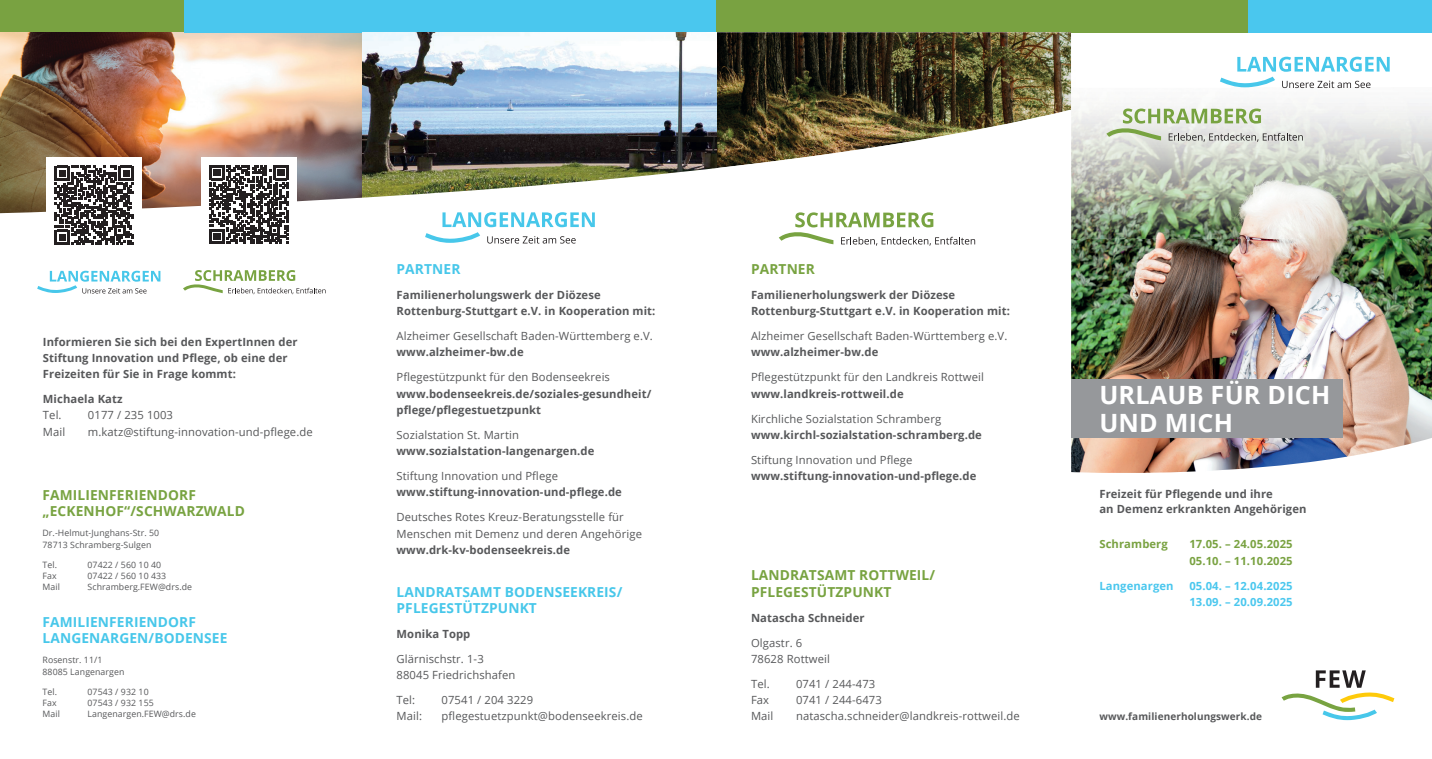
<style>
.page{position:relative;width:1432px;height:759px;background:#fff}
.page>*{position:absolute;margin:0;border:0;box-sizing:border-box;transform-origin:0 0}
.t1{font:700 25.12px/28.1px "Open Sans";letter-spacing:.01em;color:#fff}
.t2{font:700 13.75px/16.2px "Open Sans";letter-spacing:.01em;color:#47c7ea}
.t3{font:700 13.75px/16.2px "Open Sans";letter-spacing:.01em;color:#78a341}
.t4{font:700 11.25px/16.2px "Open Sans";letter-spacing:.01em;color:#57585a}
.t5{font:11.25px/16.2px "Open Sans";letter-spacing:.01em;color:#57585a}
.t6{font:700 11.25px/16.2px "Open Sans";letter-spacing:.01em;color:#4ac7ee}
.t7{font:700 11.25px/16.2px "Open Sans";letter-spacing:.01em;color:#79a241}
.t8{font:700 10px "Open Sans";letter-spacing:.01em;color:#57585a}
.t9{font:8.75px/11.2px "Open Sans";letter-spacing:.01em;color:#57585a}
</style>
<div class="page">
<img style="left:716px;top:32px;width:355px;height:77px">
<img style="left:361px;top:32px;width:355px;height:77px">
<img style="left:0;top:32px;width:361px;height:77px">
<img style="left:0;top:109px;width:1071px;height:186px">
<div style="left:716px;top:0;width:358px;height:32px;background:#79a241"></div>
<svg style="left:425px;top:212px;width:170px;height:31px"></svg>
<svg style="left:37px;top:270px;width:123px;height:23px"></svg>
<svg style="left:779px;top:212px;width:196px;height:33px"></svg>
<svg style="left:183px;top:270px;width:142px;height:24px"></svg>
<div style="left:46px;top:157px;width:96px;height:96px;background:#fff"></div>
<svg style="left:55px;top:166px;width:79px;height:78px"></svg>
<div style="left:201px;top:157px;width:96px;height:95px;background:#fff"></div>
<svg style="left:210px;top:165px;width:78px;height:79px"></svg>
<div style="left:0;top:0;width:184px;height:32px;background:#79a241"></div>
<div style="left:184px;top:0;width:177px;height:32px;background:#4ac7ee"></div>
<div style="left:344px;top:0;width:372px;height:32px;background:#4ac7ee"></div>
<img style="left:1071px;top:239px;width:360px;height:144px">
<svg style="left:1071px;top:383px;width:360px;height:316px"></svg>
<svg style="left:1281px;top:670px;width:113px;height:49px"></svg>
<div style="left:1071px;top:379px;width:271px;height:58px;background:#96989b"></div>
<img style="left:1071px;top:88px;width:360px;height:151px">
<div style="left:1071px;top:0;width:177px;height:32px;background:#79a241"></div>
<div style="left:1248px;top:0;width:183px;height:32px;background:#4ac7ee"></div>
<svg style="left:1220px;top:57px;width:169px;height:31px"></svg>
<svg style="left:1106px;top:108px;width:196px;height:34px"></svg>
<p class="t4" style="left:43px;top:333px;width:256px">Informieren Sie sich bei den ExpertInnen der<br>Stiftung Innovation und Pflege, ob eine der<br>Freizeiten für Sie in Frage kommt:</p>
<p class="t4" style="left:43px;top:390px;width:81px">Michaela Katz</p>
<p class="t5" style="left:43px;top:406px;width:20px">Tel.</p>
<p class="t5" style="left:88px;top:406px;width:87px">0177 / 235 1003</p>
<p class="t5" style="left:43px;top:423px;width:24px">Mail</p>
<p class="t5" style="left:88px;top:423px;width:226px">m.katz@stiftung-innovation-und-pflege.de</p>
<p class="t3" style="left:43px;top:486px;width:204px">FAMILIENFERIENDORF „ECKENHOF“/SCHWARZWALD</p>
<p class="t9" style="left:43px;top:527px;width:118px">Dr.-Helmut-Junghans-Str. 50<br>78713 Schramberg-Sulgen</p>
<p class="t9" style="left:43px;top:558px;width:16px">Tel.</p>
<p class="t9" style="left:88px;top:558px;width:75px">07422 / 560 10 40</p>
<p class="t9" style="left:43px;top:569px;width:16px">Fax</p>
<p class="t9" style="left:88px;top:569px;width:80px">07422 / 560 10 433</p>
<p class="t9" style="left:43px;top:580px;width:19px">Mail</p>
<p class="t9" style="left:88px;top:580px;width:106px">Schramberg.FEW@drs.de</p>
<p class="t2" style="left:43px;top:613px;width:186px">FAMILIENFERIENDORF<br>LANGENARGEN/BODENSEE</p>
<p class="t9" style="left:43px;top:654px;width:83px">Rosenstr. 11/1<br>88085 Langenargen</p>
<p class="t9" style="left:43px;top:685px;width:16px">Tel.</p>
<p class="t9" style="left:88px;top:685px;width:63px">07543 / 932 10</p>
<p class="t9" style="left:43px;top:696px;width:16px">Fax</p>
<p class="t9" style="left:88px;top:696px;width:68px">07543 / 932 155</p>
<p class="t9" style="left:43px;top:707px;width:19px">Mail</p>
<p class="t9" style="left:88px;top:707px;width:110px">Langenargen.FEW@drs.de</p>
<p class="t2" style="left:396px;top:260px;width:65px">PARTNER</p>
<p class="t4" style="left:396px;top:286px;width:260px">Familienerholungswerk der Diözese<br>Rottenburg-Stuttgart e.V. in Kooperation mit:</p>
<p class="t5" style="left:396px;top:327px;width:258px">Alzheimer Gesellschaft Baden-Württemberg e.V.</p>
<p class="t4" style="left:396px;top:343px;width:129px">www.alzheimer-bw.de</p>
<p class="t5" style="left:396px;top:368px;width:215px">Pflegestützpunkt für den Bodenseekreis</p>
<p class="t4" style="left:396px;top:385px;width:256px">www.bodenseekreis.de/soziales-gesundheit/ pflege/pflegestuetzpunkt</p>
<p class="t5" style="left:396px;top:426px;width:124px">Sozialstation St. Martin</p>
<p class="t4" style="left:396px;top:442px;width:199px">www.sozialstation-langenargen.de</p>
<p class="t5" style="left:396px;top:467px;width:163px">Stiftung Innovation und Pflege</p>
<p class="t4" style="left:396px;top:483px;width:227px">www.stiftung-innovation-und-pflege.de</p>
<p class="t5" style="left:396px;top:508px;width:247px">Deutsches Rotes Kreuz-Beratungsstelle für<br>Menschen mit Demenz und deren Angehörige</p>
<p class="t4" style="left:396px;top:541px;width:175px">www.drk-kv-bodenseekreis.de</p>
<p class="t2" style="left:396px;top:583px;width:227px">LANDRATSAMT BODENSEEKREIS/<br>PFLEGESTÜTZPUNKT</p>
<p class="t4" style="left:396px;top:625px;width:75px">Monika Topp</p>
<p class="t5" style="left:396px;top:650px;width:120px">Glärnischstr. 1-3<br>88045 Friedrichshafen</p>
<p class="t5" style="left:396px;top:691px;width:20px">Tel:</p>
<p class="t5" style="left:441px;top:691px;width:93px">07541 / 204 3229</p>
<p class="t5" style="left:396px;top:707px;width:27px">Mail:</p>
<p class="t5" style="left:441px;top:707px;width:203px">pflegestuetzpunkt@bodenseekreis.de</p>
<p class="t3" style="left:751px;top:260px;width:65px">PARTNER</p>
<p class="t4" style="left:751px;top:286px;width:260px">Familienerholungswerk der Diözese<br>Rottenburg-Stuttgart e.V. in Kooperation mit:</p>
<p class="t5" style="left:751px;top:327px;width:258px">Alzheimer Gesellschaft Baden-Württemberg e.V.</p>
<p class="t4" style="left:751px;top:343px;width:129px">www.alzheimer-bw.de</p>
<p class="t5" style="left:751px;top:368px;width:234px">Pflegestützpunkt für den Landkreis Rottweil</p>
<p class="t4" style="left:751px;top:385px;width:154px">www.landkreis-rottweil.de</p>
<p class="t5" style="left:751px;top:410px;width:192px">Kirchliche Sozialstation Schramberg</p>
<p class="t4" style="left:751px;top:426px;width:232px">www.kirchl-sozialstation-schramberg.de</p>
<p class="t5" style="left:751px;top:451px;width:163px">Stiftung Innovation und Pflege</p>
<p class="t4" style="left:751px;top:467px;width:227px">www.stiftung-innovation-und-pflege.de</p>
<p class="t3" style="left:751px;top:566px;width:186px">LANDRATSAMT ROTTWEIL/<br>PFLEGESTÜTZPUNKT</p>
<p class="t4" style="left:751px;top:608px;width:115px">Natascha Schneider</p>
<p class="t5" style="left:751px;top:633px;width:80px">Olgastr. 6<br>78628 Rottweil</p>
<p class="t5" style="left:751px;top:675px;width:20px">Tel.</p>
<p class="t5" style="left:796px;top:675px;width:81px">0741 / 244-473</p>
<p class="t5" style="left:751px;top:691px;width:20px">Fax</p>
<p class="t5" style="left:796px;top:691px;width:87px">0741 / 244-6473</p>
<p class="t5" style="left:751px;top:707px;width:24px">Mail</p>
<p class="t5" style="left:796px;top:707px;width:225px">natascha.schneider@landkreis-rottweil.de</p>
<h1 class="t1" style="left:1099px;top:380px;width:232px">URLAUB FÜR DICH<br>UND MICH</h1>
<p class="t4" style="left:1099px;top:486px;width:209px;line-height:15px">Freizeit für Pflegende und ihre<br>an Demenz erkrankten Angehörigen</p>
<p class="t7" style="left:1099px;top:535px;width:70px">Schramberg</p>
<p class="t7" style="left:1189px;top:535px;width:105px">17.05. – 24.05.2025<br>05.10. – 11.10.2025</p>
<p class="t6" style="left:1099px;top:576px;width:76px">Langenargen</p>
<p class="t6" style="left:1189px;top:576px;width:105px">05.04. – 12.04.2025<br>13.09. – 20.09.2025</p>
<p class="t8" style="left:1099px;top:708px;width:164px">www.familienerholungswerk.de</p>
</div>
